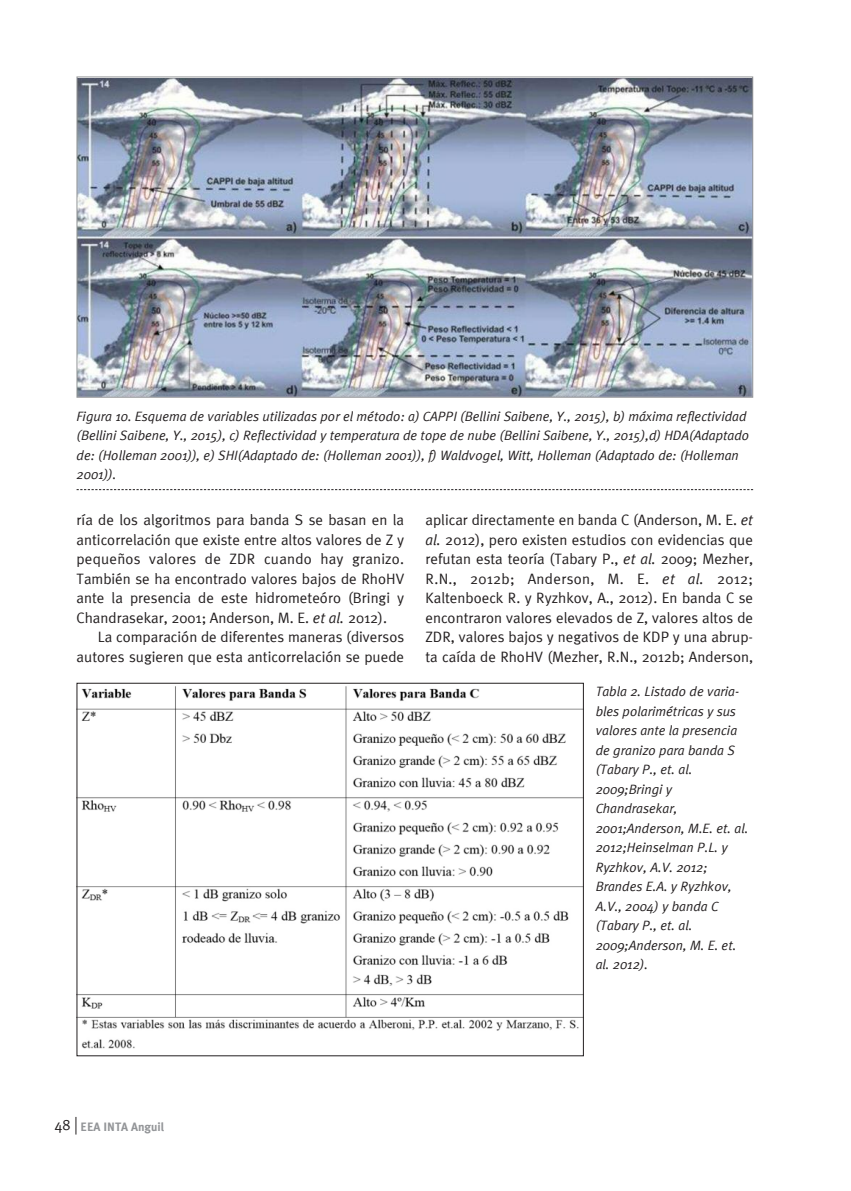
<style>
.page{position:relative;width:851px;height:1191px;background:#fff}
.page>*{position:absolute;margin:0;border:0;box-sizing:border-box;transform-origin:0 0}
.t1{font:15px/19.5px "Meta Plus Normal";color:#231f20;text-align:justify}
.t2{font:italic 13.5px/19.5px "Meta Plus Normal";color:#231f20}
.t3{font:700 12px "Meta Plus";color:#939598}
.s1{font-style:italic}
.s2{font-family:"Meta Plus Normal";font-weight:400;font-size:15px;color:#231f20}
</style>
<div class="page">
<svg style="left:76px;top:1117px;width:1px;height:17px"></svg>
<img style="left:79px;top:79px;width:672px;height:316px">
<svg style="left:77px;top:489px;width:676px;height:1px"></svg>
<img style="left:79px;top:686px;width:502px;height:363px">
<p class="t2" style="left:77px;top:405px;width:674px">Figura 10. Esquema de variables utilizadas por el método: a) CAPPI (Bellini Saibene, Y., 2015), b) máxima reflectividad (Bellini Saibene, Y., 2015), c) Reflectividad y temperatura de tope de nube (Bellini Saibene, Y., 2015),d) HDA(Adaptado de: (Holleman 2001)), e) SHI(Adaptado de: (Holleman 2001)), f) Waldvogel, Witt, Holleman (Adaptado de: (Holleman 2001)).</p>
<p class="t1" style="left:77px;top:509px;width:329px">ría de los algoritmos para banda S se basan en la anticorrelación que existe entre altos valores de Z y pequeños valores de ZDR cuando hay granizo.<br>También se ha encontrado valores bajos de RhoHV ante la presencia de este hidrometeóro (Bringi y Chandrasekar, 2001; Anderson, M. E. <span class="s1">et al.</span> 2012).</p>
<p class="t1" style="left:77px;top:626px;width:329px;text-align:right">La comparación de diferentes maneras (diversos autores sugieren que esta anticorrelación se puede</p>
<p class="t1" style="left:425px;top:509px;width:329px">aplicar directamente en banda C (Anderson, M. E. <span class="s1">et al.</span> 2012), pero existen estudios con evidencias que refutan esta teoría (Tabary P., <span class="s1">et al.</span> 2009; Mezher, R.N., 2012b; Anderson, M. E. <span class="s1">et al.</span> 2012; Kaltenboeck R. y Ryzhkov, A., 2012). En banda C se encontraron valores elevados de Z, valores altos de ZDR, valores bajos y negativos de KDP y una abrup&shy;ta caída de RhoHV (Mezher, R.N., 2012b; Anderson,</p>
<p class="t2" style="left:595px;top:681px;width:154px">Tabla 2. Listado de varia&shy;bles polarimétricas y sus valores ante la presencia de granizo para banda S (Tabary P., et. al.<br>2009;Bringi y<br>Chandrasekar,<br>2001;Anderson, M.E. et. al.<br>2012;Heinselman P.L. y<br>Ryzhkov, A.V. 2012;<br>Brandes E.A. y Ryzhkov,<br>A.V., 2004) y banda C (Tabary P., et. al.<br>2009;Anderson, M. E. et. al. 2012).</p>
<p class="t3" style="left:54px;top:1119px;width:112px"><span class="s2">48</span> EEA INTA Anguil</p>
</div>
